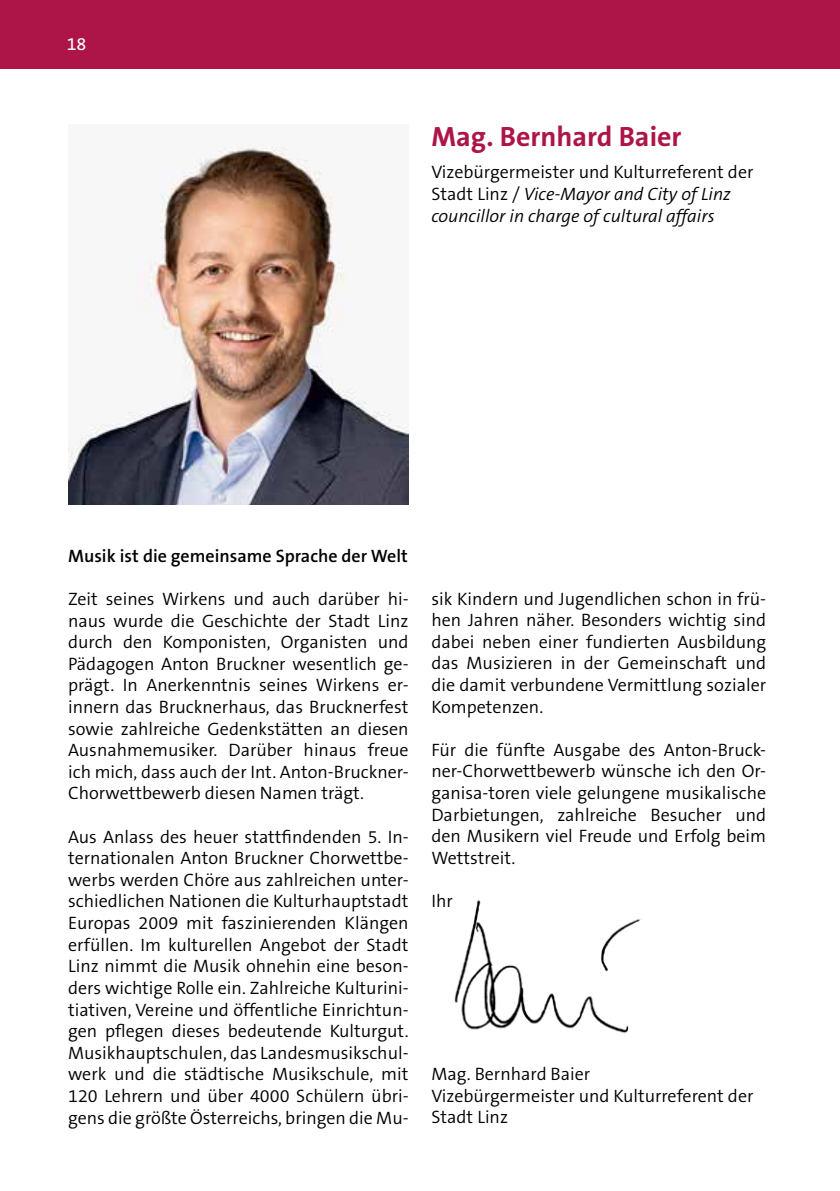
<style>
.page{position:relative;width:840px;height:1191px;background:#fff}
.page>*{position:absolute;margin:0;border:0;box-sizing:border-box;transform-origin:0 0}
.t1{font:700 28px "The Sans B7";color:#ad1548}
.t2{font:300 18px/21.6px "The Sans B4";color:#000;text-align:justify}
.t3{font:italic 300 18px/21.6px "The Sans B4";color:#000}
.t4{font:600 18px "The Sans B6";color:#000}
.t5{font:18px "The Sans B5 Plain";color:#fff}
.s1{font-style:normal}
</style>
<div class="page">
<img style="left:454px;top:900px;width:188px;height:133px">
<img style="left:68px;top:146px;width:340px;height:359px">
<div style="left:0;top:0;width:839px;height:68px;background:#ad1548"></div>
<p class="t5" style="left:67px;top:34px;width:21px">18</p>
<h1 class="t1" style="left:431px;top:121px;width:251px">Mag. Bernhard Baier</h1>
<p class="t3" style="left:431px;top:162px;width:323px"><span class="s1">Vizebürgermeister und Kulturreferent der<br>Stadt Linz /</span> Vice-Mayor and City of Linz councillor in charge of cultural affairs</p>
<p class="t4" style="left:68px;top:546px;width:341px">Musik ist die gemeinsame Sprache der Welt</p>
<p class="t2" style="left:68px;top:588px;width:342px">Zeit seines Wirkens und auch darüber hi&shy;naus wurde die Geschichte der Stadt Linz durch den Komponisten, Organisten und Pädagogen Anton Bruckner wesentlich ge&shy;prägt. In Anerkenntnis seines Wirkens er&shy;innern das Brucknerhaus, das Brucknerfest sowie zahlreiche Gedenkstätten an diesen Ausnahmemusiker. Darüber hinaus freue ich mich, dass auch der Int. Anton-Bruckner-Chorwettbewerb diesen Namen trägt.</p>
<p class="t2" style="left:68px;top:826px;width:342px">Aus Anlass des heuer stattfindenden 5. In&shy;ternationalen Anton Bruckner Chorwettbe&shy;werbs werden Chöre aus zahlreichen unter&shy;schiedlichen Nationen die Kulturhauptstadt Europas 2009 mit faszinierenden Klängen erfüllen. Im kulturellen Angebot der Stadt Linz nimmt die Musik ohnehin eine beson&shy;ders wichtige Rolle ein. Zahlreiche Kulturini&shy;tiativen, Vereine und öffentliche Einrichtun&shy;gen pflegen dieses bedeutende Kulturgut.<br>Musikhauptschulen, das Landesmusikschul&shy;werk und die städtische Musikschule, mit 120 Lehrern und über 4000 Schülern übri&shy;gens die größte Österreichs, bringen die Mu-</p>
<p class="t2" style="left:431px;top:588px;width:336px">sik Kindern und Jugendlichen schon in frü&shy;hen Jahren näher. Besonders wichtig sind dabei neben einer fundierten Ausbildung das Musizieren in der Gemeinschaft und die damit verbundene Vermittlung sozialer Kompetenzen.</p>
<p class="t2" style="left:431px;top:739px;width:336px">Für die fünfte Ausgabe des Anton-Bruck&shy;ner-Chorwettbewerb wünsche ich den Or&shy;ganisa-toren viele gelungene musikalische Darbietungen, zahlreiche Besucher und den Musikern viel Freude und Erfolg beim Wettstreit.</p>
<p class="t2" style="left:431px;top:890px;width:23px">Ihr</p>
<p class="t2" style="left:431px;top:1063px;width:323px;text-align:left">Mag. Bernhard Baier<br>Vizebürgermeister und Kulturreferent der<br>Stadt Linz</p>
</div>
